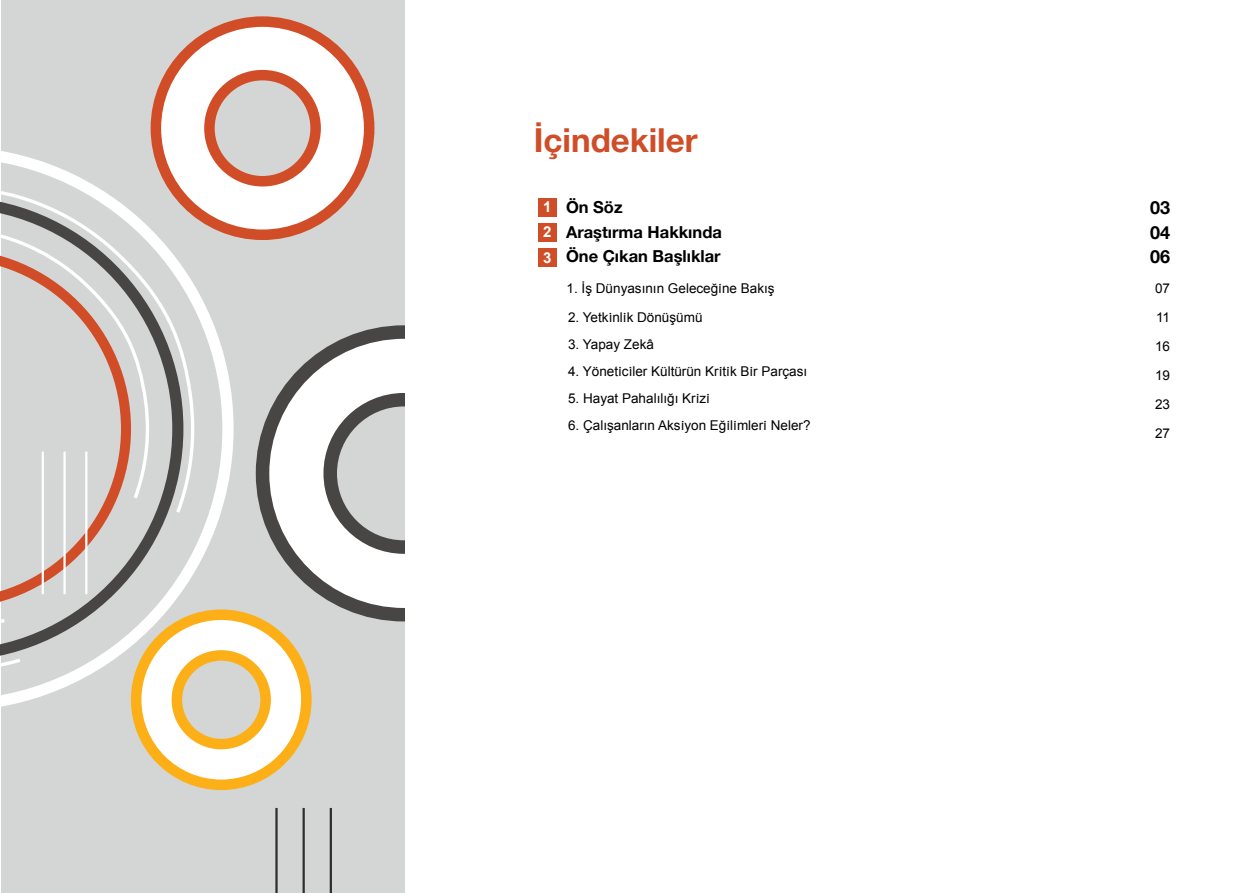
<style>
.page{position:relative;width:1234px;height:893px;background:#fff}
.page>*{position:absolute;margin:0;border:0;box-sizing:border-box;transform-origin:0 0}
.t1{font:700 33px "Helvetica Neue LT Pro";color:#cf4d27}
.t2{font:700 18px/24.8px "Helvetica Neue LT Pro";color:#000;text-align:justify}
.t3{font:700 16.5px/24.8px "Helvetica Neue LT Pro";color:#000}
.t4{font:700 15px "Arial";color:#fff}
.t5{font:13.5px/29.1px "Arial";color:#000;text-align:justify}
</style>
<div class="page">
<div style="left:1px;top:0;width:403px;height:893px;background:#d4d6d6"></div>
<svg style="left:1px;top:151px;width:216px;height:556px"></svg>
<svg style="left:1px;top:249px;width:130px;height:359px"></svg>
<hr style="left:85px;top:452px;width:2px;height:142px;background:#fff">
<hr style="left:63px;top:452px;width:3px;height:142px;background:#fff">
<hr style="left:42px;top:452px;width:2px;height:142px;background:#fff">
<hr style="left:329px;top:808px;width:3px;height:85px;background:#2d2d2c">
<hr style="left:302px;top:808px;width:3px;height:85px;background:#2d2d2c">
<hr style="left:275px;top:808px;width:2px;height:85px;background:#2d2d2c">
<svg style="left:145px;top:16px;width:230px;height:229px"></svg>
<svg style="left:360px;top:325px;width:44px;height:7px"></svg>
<svg style="left:126px;top:332px;width:278px;height:459px"></svg>
<div style="left:538px;top:223px;width:18px;height:19px;background:#cf4d27"></div>
<div style="left:538px;top:198px;width:18px;height:19px;background:#cf4d27"></div>
<div style="left:538px;top:248px;width:18px;height:19px;background:#cf4d27"></div>
<h1 class="t1" style="left:534px;top:120px;width:165px">İçindekiler</h1>
<p class="t4" style="left:543px;top:197px;width:10px">1</p>
<p class="t4" style="left:543px;top:248px;width:10px">3</p>
<p class="t4" style="left:543px;top:222px;width:10px">2</p>
<p class="t3" style="left:566px;top:194px;width:157px">Ön Söz<br>Araştırma Hakkında<br>Öne Çıkan Başlıklar</p>
<p class="t5" style="left:566px;top:274px;width:209px">1. İş Dünyasının Geleceği̇ne Bakış</p>
<p class="t5" style="left:568px;top:303px;width:136px">2. Yetki̇nli̇k Dönüşümü</p>
<p class="t5" style="left:568px;top:330px;width:87px">3. Yapay Zekâ</p>
<p class="t5" style="left:568px;top:357px;width:241px">4. Yöneti̇ci̇ler Kültürün Kri̇ti̇k Bi̇r Parçası</p>
<p class="t5" style="left:568px;top:384px;width:143px">5. Hayat Pahalılığı Kri̇zi̇</p>
<p class="t5" style="left:568px;top:411px;width:244px">6. Çalışanların Aksi̇yon Eği̇li̇mleri̇ Neler?</p>
<h2 class="t2" style="left:1149px;top:195px;width:22px">03<br>04<br>06</h2>
<p class="t5" style="left:1154px;top:274px;width:17px">07<br>11<br>16<br>19<br>23<br>27</p>
</div>
